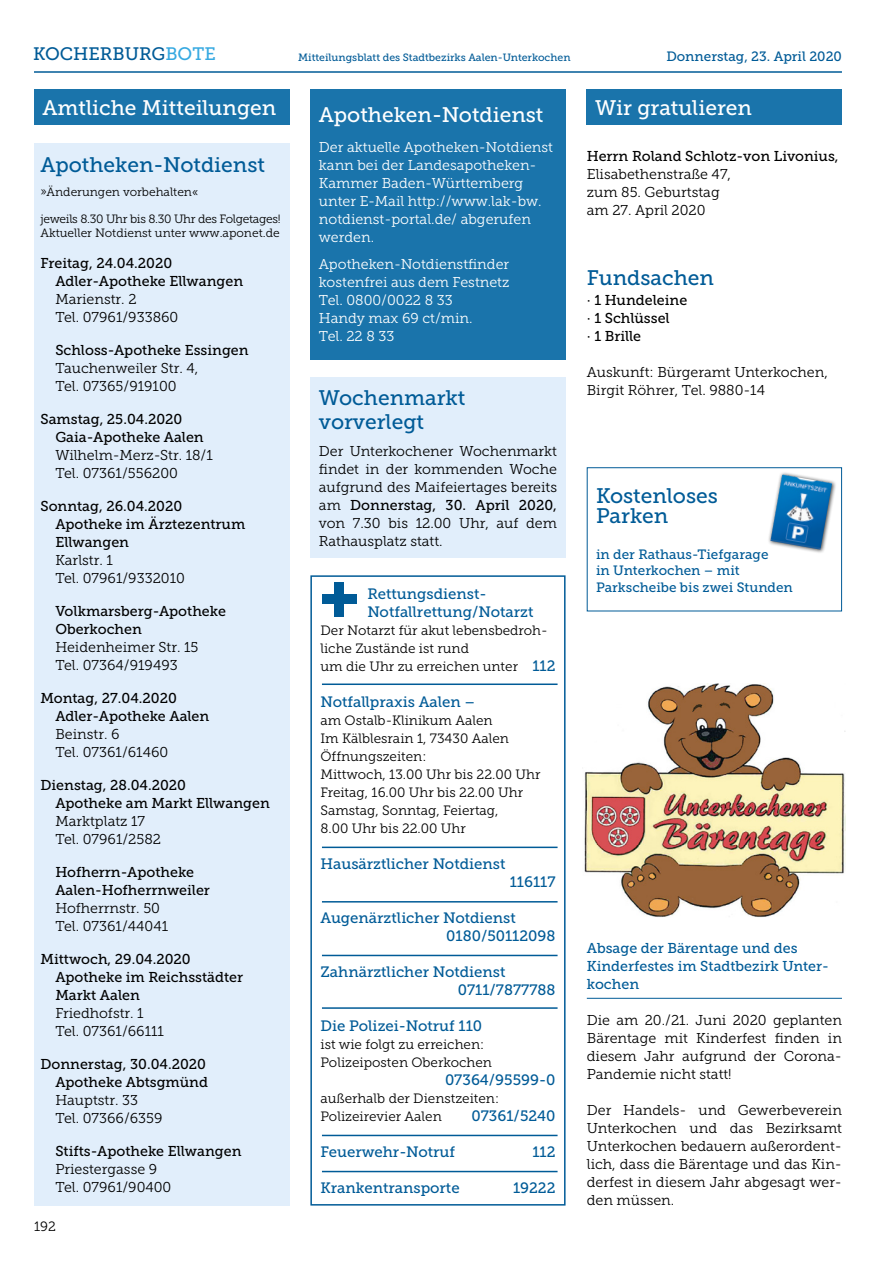
<style>
.page{position:relative;width:893px;height:1263px;background:#fff}
.page>*{position:absolute;margin:0;border:0;box-sizing:border-box;transform-origin:0 0}
.t1{font:21px/24px "Museo Slab 500";color:#005b97}
.t2{font:21px "Museo Slab 500";color:#fff}
.t3{font:18px "Museo Slab 500";color:#005b97}
.t4{font:15px/18px "Museo Slab 500";color:#005b97}
.t5{font:14.25px/18px "Museo Slab 300";color:#000}
.t6{font:14.25px/18px "Museo Slab 500";color:#000}
.t7{font:14.25px/18px "Museo Slab 300";color:#fff}
.t8{font:14.25px/18px "Museo Slab 500";color:#005b97}
.t9{font:13.5px/18px "Museo Slab 300";color:#000}
.t10{font:13.5px/16.2px "Museo Slab 500";color:#005b97}
.t11{font:12px/13.5px "Museo Slab 300";letter-spacing:-.005em;color:#000}
.t12{font:10.5px "Museo Slab 500";color:#005b97}
.s1{color:#36a9e1}
.s2{font-family:"Museo Slab 300"}
.s3{font-family:"Museo Slab 500";font-size:15px;color:#005b97}
</style>
<div class="page">
<hr style="left:34px;top:71px;width:808px;height:2px;background:#005b97">
<div style="left:34px;top:89px;width:255px;height:36px;background:#1a74ab"></div>
<div style="left:34px;top:143px;width:255px;height:1062px;background:#e1eefb"></div>
<div style="left:310px;top:89px;width:256px;height:270px;background:#1a74ab"></div>
<div style="left:334px;top:582px;width:10px;height:34px;background:#005b97"></div>
<div style="left:322px;top:595px;width:34px;height:9px;background:#005b97"></div>
<div style="left:310px;top:575px;width:256px;height:630px;border:2px solid #005b97"></div>
<hr style="left:322px;top:683px;width:236px;height:2px;background:#005b97">
<hr style="left:322px;top:901px;width:236px;height:1px;background:#005b97">
<hr style="left:322px;top:955px;width:236px;height:1px;background:#005b97">
<hr style="left:322px;top:1007px;width:236px;height:2px;background:#005b97">
<hr style="left:322px;top:846px;width:236px;height:2px;background:#005b97">
<hr style="left:322px;top:1135px;width:236px;height:1px;background:#005b97">
<hr style="left:322px;top:1171px;width:236px;height:1px;background:#005b97">
<div style="left:310px;top:377px;width:256px;height:180px;background:#e1eefb"></div>
<div style="left:587px;top:467px;width:255px;height:144px;border:1px solid #005b97"></div>
<div style="left:767px;top:471px;width:69px;height:83px;background:#000;opacity:.75"></div>
<img style="left:770px;top:474px;width:62px;height:76px">
<div style="left:587px;top:89px;width:255px;height:36px;background:#1a74ab"></div>
<hr style="left:587px;top:998px;width:255px;height:1px;background:#005b97">
<img style="left:584px;top:683px;width:262px;height:234px">
<p class="t3" style="left:33px;top:44px;width:184px">KOCHERBURG<span class="s1">BOTE</span></p>
<p class="t12" style="left:298px;top:51px;width:274px">Mitteilungsblatt des Stadtbezirks Aalen-Unterkochen</p>
<p class="t10" style="left:666px;top:48px;width:177px">Donnerstag, 23. April 2020</p>
<h1 class="t2" style="left:43px;top:96px;width:235px">Amtliche Mitteilungen</h1>
<h1 class="t1" style="left:40px;top:153px;width:226px">Apotheken-Notdienst</h1>
<p class="t11" style="left:40px;top:185px;width:159px">»Änderungen vorbehalten«</p>
<p class="t11" style="left:40px;top:212px;width:242px">jeweils 8.30 Uhr bis 8.30 Uhr des Folgetages!<br>Aktueller Notdienst unter www.aponet.de</p>
<p class="t6" style="left:55px;top:254px;width:189px;text-indent:-15px">Freitag, 24.04.2020<br>Adler-Apotheke Ellwangen</p>
<p class="t5" style="left:55px;top:290px;width:125px">Marienstr. 2<br>Tel. 07961/933860</p>
<p class="t6" style="left:55px;top:341px;width:195px">Schloss-Apotheke Essingen</p>
<p class="t5" style="left:55px;top:359px;width:144px">Tauchenweiler Str. 4,<br>Tel. 07365/919100</p>
<p class="t6" style="left:55px;top:410px;width:150px;text-indent:-15px">Samstag, 25.04.2020<br>Gaia-Apotheke Aalen</p>
<p class="t5" style="left:55px;top:446px;width:159px">Wilhelm-Merz-Str. 18/1<br>Tel. 07361/556200</p>
<p class="t6" style="left:55px;top:497px;width:191px;text-indent:-15px">Sonntag, 26.04.2020<br>Apotheke im Ärztezentrum<br>Ellwangen</p>
<p class="t5" style="left:55px;top:551px;width:131px">Karlstr. 1<br>Tel. 07961/9332010</p>
<p class="t6" style="left:55px;top:602px;width:172px">Volkmarsberg-Apotheke<br>Oberkochen</p>
<p class="t5" style="left:55px;top:638px;width:145px">Heidenheimer Str. 15<br>Tel. 07364/919493</p>
<p class="t6" style="left:55px;top:689px;width:156px;text-indent:-15px">Montag, 27.04.2020<br>Adler-Apotheke Aalen</p>
<p class="t5" style="left:55px;top:725px;width:114px">Beinstr. 6<br>Tel. 07361/61460</p>
<p class="t6" style="left:55px;top:776px;width:216px;text-indent:-15px">Dienstag, 28.04.2020<br>Apotheke am Markt Ellwangen</p>
<p class="t5" style="left:55px;top:812px;width:107px">Marktplatz 17<br>Tel. 07961/2582</p>
<p class="t6" style="left:55px;top:863px;width:156px">Hofherrn-Apotheke<br>Aalen-Hofherrnweiler</p>
<p class="t5" style="left:55px;top:899px;width:114px">Hofherrnstr. 50<br>Tel. 07361/44041</p>
<p class="t6" style="left:55px;top:950px;width:189px;text-indent:-15px">Mittwoch, 29.04.2020<br>Apotheke im Reichsstädter<br>Markt Aalen</p>
<p class="t5" style="left:55px;top:1004px;width:110px">Friedhofstr. 1<br>Tel. 07361/66111</p>
<p class="t6" style="left:40px;top:1055px;width:169px;text-align:right">Donnerstag, 30.04.2020<br>Apotheke Abtsgmünd</p>
<p class="t5" style="left:55px;top:1091px;width:109px">Hauptstr. 33<br>Tel. 07366/6359</p>
<p class="t6" style="left:55px;top:1142px;width:188px">Stifts-Apotheke Ellwangen</p>
<p class="t5" style="left:55px;top:1160px;width:118px">Priestergasse 9<br>Tel. 07961/90400</p>
<p class="t9" style="left:34px;top:1217px;width:23px">192</p>
<h1 class="t2" style="left:319px;top:103px;width:226px">Apotheken-Notdienst</h1>
<p class="t7" style="left:319px;top:139px;width:236px">Der aktuelle Apotheken-Notdienst kann bei der Landesapotheken-<br>Kammer Baden-Württemberg unter E-Mail http://www.lak-bw. notdienst-portal.de/ abgerufen werden.</p>
<p class="t7" style="left:319px;top:256px;width:192px">Apotheken-Notdienstfinder kostenfrei aus dem Festnetz<br>Tel. 0800/0022 8 33<br>Handy max 69 ct/min.<br>Tel. 22 8 33</p>
<h1 class="t1" style="left:319px;top:386px;width:148px">Wochenmarkt vorverlegt</h1>
<p class="t5" style="left:319px;top:442px;width:240px;text-align:justify">Der Unterkochener Wochenmarkt findet in der kommenden Woche aufgrund des Maifeiertages bereits</p>
<p class="t6" style="left:319px;top:496px;width:240px"><span class="s2">am</span> Donnerstag, 30. April 2020,</p>
<p class="t5" style="left:319px;top:514px;width:240px">von 7.30 bis 12.00 Uhr, auf dem<br>Rathausplatz statt.</p>
<p class="t4" style="left:367px;top:585px;width:168px">Rettungsdienst-<br>Notfallrettung/Notarzt</p>
<p class="t9" style="left:320px;top:621px;width:237px">Der Notarzt für akut lebensbedroh&shy;liche Zustände ist rund<br>um die Uhr zu erreichen unter <span class="s3">112</span></p>
<p class="t4" style="left:320px;top:693px;width:156px">Notfallpraxis Aalen –</p>
<p class="t9" style="left:320px;top:711px;width:221px">am Ostalb-Klinikum Aalen<br>Im Kälblesrain 1, 73430 Aalen<br>Öffnungszeiten:<br>Mittwoch, 13.00 Uhr bis 22.00 Uhr<br>Freitag, 16.00 Uhr bis 22.00 Uhr<br>Samstag, Sonntag, Feiertag,<br>8.00 Uhr bis 22.00 Uhr</p>
<p class="t4" style="left:320px;top:855px;width:187px">Hausärztlicher Notdienst</p>
<p class="t4" style="left:510px;top:873px;width:47px">116117</p>
<p class="t4" style="left:446px;top:909px;width:111px;text-indent:-126px">Augenärztlicher Notdienst<br>0180/50112098</p>
<p class="t4" style="left:458px;top:963px;width:99px;text-indent:-137px">Zahnärztlicher Notdienst<br>0711/7877788</p>
<p class="t4" style="left:320px;top:1017px;width:163px">Die Polizei-Notruf 110</p>
<p class="t9" style="left:320px;top:1035px;width:173px">ist wie folgt zu erreichen:<br>Polizeiposten Oberkochen</p>
<p class="t4" style="left:445px;top:1071px;width:112px">07364/95599-0</p>
<p class="t9" style="left:320px;top:1089px;width:180px">außerhalb der Dienstzeiten:<br>Polizeirevier Aalen</p>
<p class="t4" style="left:471px;top:1107px;width:86px">07361/5240</p>
<p class="t4" style="left:320px;top:1143px;width:136px">Feuerwehr-Notruf</p>
<p class="t4" style="left:532px;top:1143px;width:25px">112</p>
<p class="t4" style="left:320px;top:1179px;width:141px">Krankentransporte</p>
<p class="t4" style="left:513px;top:1179px;width:44px">19222</p>
<h1 class="t2" style="left:595px;top:96px;width:158px">Wir gratulieren</h1>
<p class="t6" style="left:587px;top:147px;width:253px">Herrn Roland Schlotz-von Livonius,</p>
<p class="t5" style="left:587px;top:165px;width:146px">Elisabethenstraße 47, zum 85. Geburtstag am 27. April 2020</p>
<h1 class="t1" style="left:587px;top:266px;width:129px">Fundsachen</h1>
<p class="t6" style="left:587px;top:291px;width:102px">· 1 Hundeleine · 1 Schlüssel<br>· 1 Brille</p>
<p class="t5" style="left:587px;top:363px;width:243px">Auskunft: Bürgeramt Unterkochen,<br>Birgit Röhrer, Tel. 9880-14</p>
<h1 class="t1" style="left:596px;top:485px;width:123px;line-height:20.4px">Kostenloses<br>Parken</h1>
<p class="t10" style="left:596px;top:546px;width:198px">in der Rathaus-Tiefgarage<br>in Unterkochen – mit<br>Parkscheibe bis zwei Stunden</p>
<p class="t8" style="left:587px;top:939px;width:244px">Absage der Bärentage und des<br>Kinderfestes im Stadtbezirk Unter&shy;kochen</p>
<p class="t5" style="left:587px;top:1011px;width:257px;text-align:justify">Die am 20./21. Juni 2020 geplanten Bärentage mit Kinderfest finden in diesem Jahr aufgrund der Corona-Pandemie nicht statt!</p>
<p class="t5" style="left:587px;top:1101px;width:257px;text-align:justify">Der Handels- und Gewerbeverein Unterkochen und das Bezirksamt Unterkochen bedauern außerordent&shy;lich, dass die Bärentage und das Kin&shy;derfest in diesem Jahr abgesagt wer&shy;den müssen.</p>
</div>
